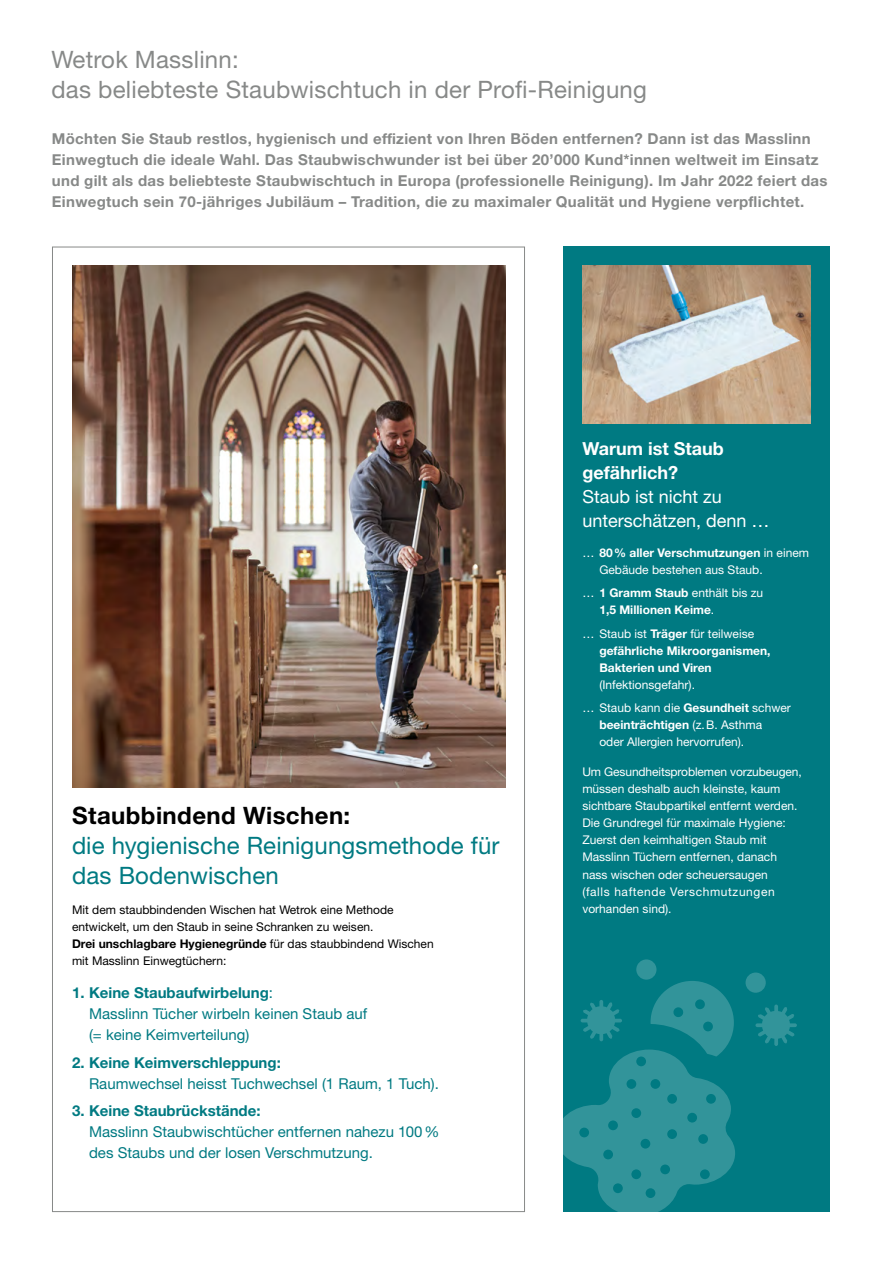
<style>
.page{position:relative;width:881px;height:1263px;background:#fff}
.page>*{position:absolute;margin:0;border:0;box-sizing:border-box;transform-origin:0 0}
.WT_H1_Headline_grau{font:24px "Helvetica Neue LT Pro";letter-spacing:.01em;color:#878988}
.WT_Copyhead_roman_gr{font:24px/30px "Helvetica Neue LT Pro";letter-spacing:.005em;color:#007a82}
.WT_Copyhead_groß{font:700 24px "Helvetica Neue LT Pro";letter-spacing:.015em;color:#000}
.WT_P_Copyhead_medium{font:18px/24px "Helvetica Neue LT Pro";color:#fff}
.t1{font:700 15px/21px "Helvetica Neue LT Pro";letter-spacing:.02em;color:#878988}
.WT_Li_Numbers{font:15px/21px "Helvetica Neue LT Pro";color:#007a82}
.WT_P_Copy{font:12px/17.1px "Helvetica Neue LT Pro";color:#fff}
.WT_P_Copy-2{font:12px/17.1px "Helvetica Neue LT Pro";color:#000}
.WT_P_Copy-3{font:700 12px/17.1px "Helvetica Neue LT Pro";color:#fff}
.s1{font-weight:700}
.s2{font-weight:400}
</style>
<div class="page">
<div style="left:563px;top:247px;width:266px;height:965px;background:#007a82"></div>
<img style="left:72px;top:266px;width:433px;height:521px">
<svg style="left:755px;top:1004px;width:41px;height:42px"></svg>
<div style="left:636px;top:959px;width:20px;height:21px;background:#32949a;border-radius:50%"></div>
<div style="left:745px;top:972px;width:20px;height:21px;background:#32949a;border-radius:50%"></div>
<svg style="left:563px;top:981px;width:171px;height:231px"></svg>
<img style="left:582px;top:266px;width:228px;height:157px">
<h1 class="WT_H1_Headline_grau" style="left:51px;top:45px;width:189px">Wetrok Masslinn:</h1>
<h1 class="WT_H1_Headline_grau" style="left:51px;top:75px;width:596px">das beliebteste Staubwischtuch in der Profi-Reinigung</h1>
<p class="t1" style="left:52px;top:128px;width:776px">Möchten Sie Staub restlos, hygienisch und effizient von Ihren Böden entfernen? Dann ist das Masslinn Einwegtuch die ideale Wahl. Das Staubwischwunder ist bei über 20’000 Kund*innen weltweit im Einsatz und gilt als das beliebteste Staubwischtuch in Europa (professionelle Reinigung). Im Jahr 2022 feiert das Einwegtuch sein 70-jähriges Jubiläum – Tradition, die zu maximaler Qualität und Hygiene verpflichtet.</p>
<p class="WT_Copyhead_groß" style="left:72px;top:800px;width:279px">Staubbindend Wischen:</p>
<p class="WT_Copyhead_roman_gr" style="left:72px;top:829px;width:429px">die hygienische Reinigungsmethode für das Bodenwischen</p>
<p class="WT_P_Copy-2" style="left:72px;top:900px;width:363px">Mit dem staubbindenden Wischen hat Wetrok eine Methode entwickelt, um den Staub in seine Schranken zu weisen.<br><span class="s1">Drei unschlagbare Hygienegründe</span> für das staubbindend Wischen mit Masslinn Einwegtüchern:</p>
<p class="WT_Li_Numbers" style="left:89px;top:982px;width:280px;text-indent:-17px"><span class="s1">1. Keine Staubaufwirbelung</span>:<br>Masslinn Tücher wirbeln keinen Staub auf (= keine Keimverteilung)</p>
<p class="WT_Li_Numbers" style="left:89px;top:1051px;width:351px;text-indent:-17px"><span class="s1">2. Keine Keimverschleppung:<br></span>Raumwechsel heisst Tuchwechsel (1 Raum, 1 Tuch).</p>
<p class="WT_Li_Numbers" style="left:89px;top:1100px;width:352px;text-indent:-17px"><span class="s1">3. Keine Staubrückstände:<br></span>Masslinn Staubwischtücher entfernen nahezu 100% des Staubs und der losen Verschmutzung.</p>
<p class="WT_P_Copyhead_medium" style="left:582px;top:436px;width:189px"><span class="s1">Warum ist Staub gefährlich?<br></span>Staub ist nicht zu unterschätzen, denn …</p>
<p class="WT_P_Copy" style="left:599px;top:544px;width:211px;text-indent:-17px">… <span class="s1">80% aller Verschmutzungen</span> in einem<br>Gebäude bestehen aus Staub.</p>
<p class="WT_P_Copy-3" style="left:599px;top:584px;width:165px;text-indent:-17px"><span class="s2">…</span> 1 Gramm Staub <span class="s2">enthält bis zu<br></span>1,5 Millionen Keime<span class="s2">.</span></p>
<p class="WT_P_Copy-3" style="left:599px;top:625px;width:173px;text-indent:-17px"><span class="s2">… Staub ist</span> Träger <span class="s2">für teilweise </span>gefährliche Mikroorganismen,<br>Bakterien und Viren <span class="s2">(Infektionsgefahr).</span></p>
<p class="WT_P_Copy" style="left:599px;top:699px;width:193px;text-indent:-17px">… Staub kann die <span class="s1">Gesundheit</span> schwer <span class="s1">beeinträchtigen</span> (z.B. Asthma<br>oder Allergien hervorrufen).</p>
<p class="WT_P_Copy" style="left:582px;top:763px;width:221px">Um Gesundheitsproblemen vorzubeugen, müssen deshalb auch kleinste, kaum sichtbare Staubpartikel entfernt werden.<br>Die Grundregel für maximale Hygiene:<br>Zuerst den keimhaltigen Staub mit Masslinn Tüchern entfernen, danach nass wischen oder scheuersaugen<br>(falls haftende Verschmutzungen vorhanden sind).</p>
</div>
